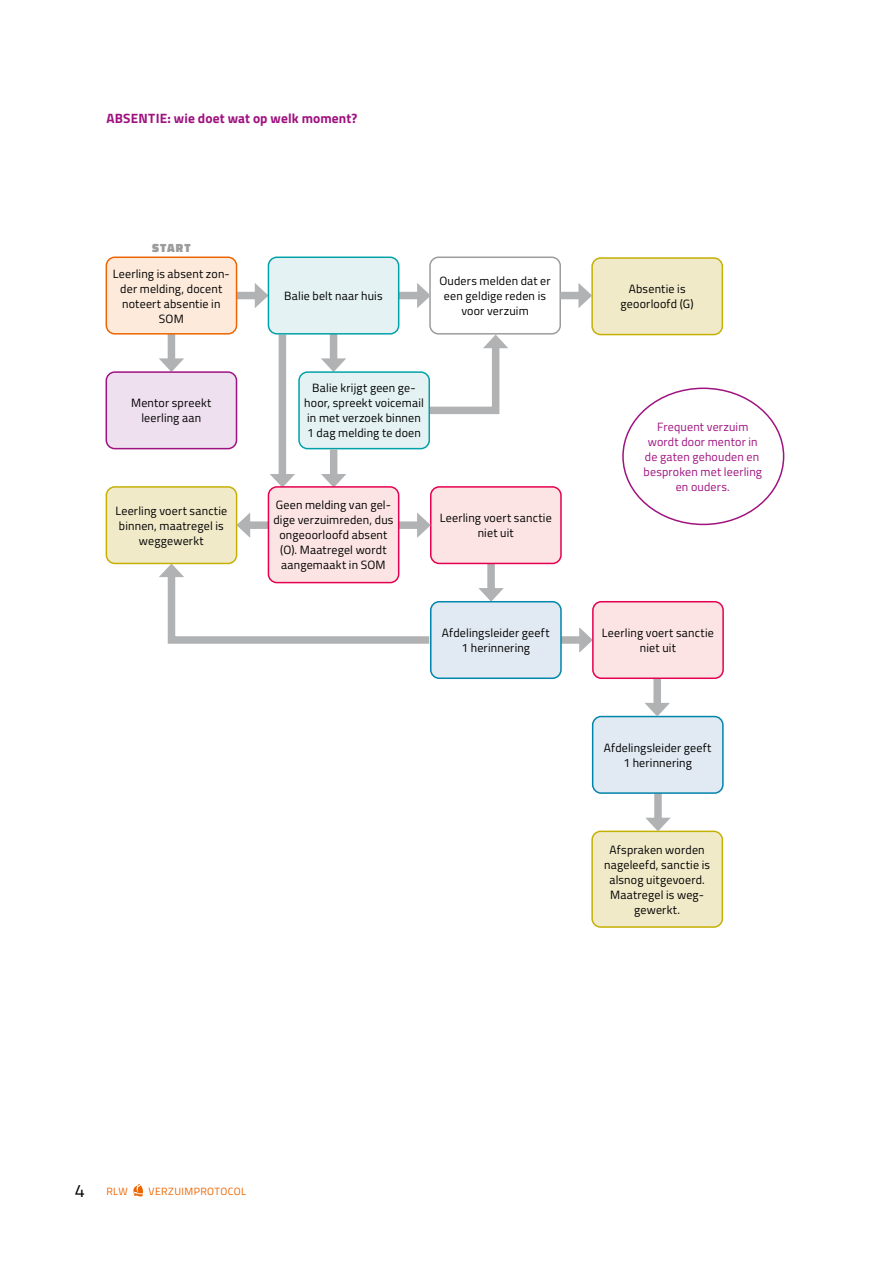
<style>
.page{position:relative;width:893px;height:1263px;background:#fff}
.page>*{position:absolute;margin:0;border:0;box-sizing:border-box;transform-origin:0 0}
.t1{font:700 13.5px "Titillium";letter-spacing:.01em;color:#9f1280}
.t2{font:12px/15px "Titillium";letter-spacing:.015em;color:#000;text-align:center}
.t3{font:12px/15px "Titillium";letter-spacing:.015em;color:#9f1280;text-align:center}
.t4{font:900 12px "Titillium";letter-spacing:.085em;color:#9c9c9d}
.t5{font:10.5px "Titillium";letter-spacing:.04em;color:#ec6500}
.s1{font-size:18px;color:#000}
</style>
<div class="page">
<svg style="left:133px;top:1184px;width:10px;height:12px"></svg>
<div style="left:592px;top:258px;width:130px;height:77px;background:#f1eac9;border-radius:9px"></div>
<div style="left:591px;top:257px;width:132px;height:78px;border:2px solid #c5b004;border-radius:9px"></div>
<div style="left:592px;top:831px;width:130px;height:96px;background:#f1eac9;border-radius:9px"></div>
<div style="left:591px;top:831px;width:132px;height:97px;border:2px solid #c5b004;border-radius:9px"></div>
<div style="left:168px;top:334px;width:7px;height:29px;background:#b1b2b3"></div>
<svg style="left:159px;top:358px;width:25px;height:13px"></svg>
<div style="left:330px;top:334px;width:7px;height:29px;background:#b1b2b3"></div>
<svg style="left:321px;top:358px;width:25px;height:13px"></svg>
<div style="left:245px;top:521px;width:23px;height:8px;background:#b1b2b3"></div>
<svg style="left:237px;top:512px;width:13px;height:26px"></svg>
<div style="left:487px;top:563px;width:8px;height:30px;background:#b1b2b3"></div>
<svg style="left:478px;top:588px;width:26px;height:13px"></svg>
<div style="left:654px;top:793px;width:8px;height:30px;background:#b1b2b3"></div>
<svg style="left:645px;top:818px;width:26px;height:13px"></svg>
<div style="left:237px;top:292px;width:23px;height:7px;background:#b1b2b3"></div>
<svg style="left:255px;top:283px;width:13px;height:25px"></svg>
<svg style="left:430px;top:335px;width:78px;height:80px"></svg>
<div style="left:299px;top:372px;width:130px;height:77px;background:#e4f2f3;border-radius:9px"></div>
<div style="left:298px;top:371px;width:132px;height:78px;border:2px solid #00a2a8;border-radius:9px"></div>
<div style="left:429px;top:256px;width:132px;height:79px;border:2px solid #9c9c9d;border-radius:9px"></div>
<div style="left:431px;top:487px;width:130px;height:76px;background:#fce4e4;border-radius:9px"></div>
<div style="left:430px;top:486px;width:132px;height:78px;border:2px solid #e5004f;border-radius:9px"></div>
<div style="left:399px;top:521px;width:23px;height:8px;background:#b1b2b3"></div>
<svg style="left:417px;top:512px;width:14px;height:26px"></svg>
<div style="left:106px;top:487px;width:131px;height:76px;background:#f1eac9;border-radius:9px"></div>
<div style="left:106px;top:486px;width:131px;height:78px;border:2px solid #c5b004;border-radius:9px"></div>
<div style="left:561px;top:636px;width:23px;height:8px;background:#b1b2b3"></div>
<svg style="left:579px;top:627px;width:13px;height:26px"></svg>
<div style="left:593px;top:716px;width:130px;height:77px;background:#e1eaf2;border-radius:9px"></div>
<div style="left:592px;top:716px;width:132px;height:78px;border:2px solid #0085ab;border-radius:9px"></div>
<div style="left:653px;top:678px;width:8px;height:30px;background:#b1b2b3"></div>
<svg style="left:644px;top:703px;width:26px;height:13px"></svg>
<svg style="left:159px;top:563px;width:278px;height:81px"></svg>
<div style="left:399px;top:292px;width:23px;height:7px;background:#b1b2b3"></div>
<svg style="left:417px;top:283px;width:14px;height:25px"></svg>
<div style="left:560px;top:292px;width:23px;height:7px;background:#b1b2b3"></div>
<svg style="left:578px;top:283px;width:14px;height:25px"></svg>
<div style="left:279px;top:335px;width:7px;height:144px;background:#b1b2b3"></div>
<svg style="left:270px;top:474px;width:25px;height:14px"></svg>
<div style="left:330px;top:449px;width:7px;height:30px;background:#b1b2b3"></div>
<svg style="left:321px;top:474px;width:25px;height:12px"></svg>
<div style="left:268px;top:487px;width:131px;height:96px;background:#fce4e4;border-radius:9px"></div>
<div style="left:268px;top:486px;width:131px;height:97px;border:2px solid #e5004f;border-radius:9px"></div>
<div style="left:431px;top:602px;width:130px;height:76px;background:#e1eaf2;border-radius:9px"></div>
<div style="left:430px;top:601px;width:132px;height:78px;border:2px solid #0085ab;border-radius:9px"></div>
<div style="left:593px;top:602px;width:130px;height:76px;background:#fce4e4;border-radius:9px"></div>
<div style="left:592px;top:601px;width:132px;height:78px;border:2px solid #e5004f;border-radius:9px"></div>
<div style="left:106px;top:257px;width:131px;height:77px;background:#fdeadb;border-radius:9px"></div>
<div style="left:106px;top:256px;width:131px;height:79px;border:2px solid #ec6500;border-radius:9px"></div>
<div style="left:106px;top:372px;width:130px;height:77px;background:#eee0ef;border-radius:9px"></div>
<div style="left:106px;top:371px;width:131px;height:78px;border:2px solid #9f1280;border-radius:9px"></div>
<div style="left:268px;top:257px;width:131px;height:77px;background:#e4f2f3;border-radius:9px"></div>
<div style="left:268px;top:256px;width:131px;height:79px;border:2px solid #00a2a8;border-radius:9px"></div>
<p class="t1" style="left:106px;top:108px;width:252px">ABSENTIE: wie doet wat op welk moment?</p>
<p class="t4" style="left:152px;top:239px;width:40px">START</p>
<p class="t2" style="left:113px;top:265px;width:119px">Leerling is absent zon&shy;der melding, docent noteert absentie in<br>SOM</p>
<p class="t2" style="left:131px;top:395px;width:82px">Mentor spreekt leerling aan</p>
<p class="t2" style="left:115px;top:502px;width:113px">Leerling voert sanctie binnen, maatregel is weggewerkt</p>
<p class="t2" style="left:284px;top:288px;width:100px">Balie belt naar huis</p>
<p class="t2" style="left:439px;top:273px;width:113px">Ouders melden dat er een geldige reden is voor verzuim</p>
<p class="t2" style="left:621px;top:281px;width:75px">Absentie is geoorloofd (G)</p>
<p class="t2" style="left:304px;top:380px;width:121px">Balie krijgt geen ge&shy;hoor, spreekt voicemail in met verzoek binnen<br>1 dag melding te doen</p>
<p class="t2" style="left:273px;top:497px;width:121px">Geen melding van gel&shy;dige verzuimreden, dus ongeoorloofd absent (O). Maatregel wordt aangemaakt in SOM</p>
<p class="t2" style="left:440px;top:510px;width:113px">Leerling voert sanctie niet uit</p>
<p class="t3" style="left:643px;top:419px;width:120px">Frequent verzuim wordt door mentor in de gaten gehouden en besproken met leerling en ouders.</p>
<p class="t2" style="left:442px;top:625px;width:109px">Afdelingsleider geeft<br>1 herinnering</p>
<p class="t2" style="left:602px;top:625px;width:113px">Leerling voert sanctie niet uit</p>
<p class="t2" style="left:604px;top:739px;width:109px">Afdelingsleider geeft<br>1 herinnering</p>
<p class="t2" style="left:604px;top:841px;width:107px">Afspraken worden nageleefd, sanctie is alsnog uitgevoerd.<br>Maatregel is weg&shy;gewerkt.</p>
<p class="t5" style="left:75px;top:1183px;width:54px"><span class="s1">4</span> RLW</p>
<p class="t5" style="left:149px;top:1183px;width:99px">VERZUIMPROTOCOL</p>
</div>
